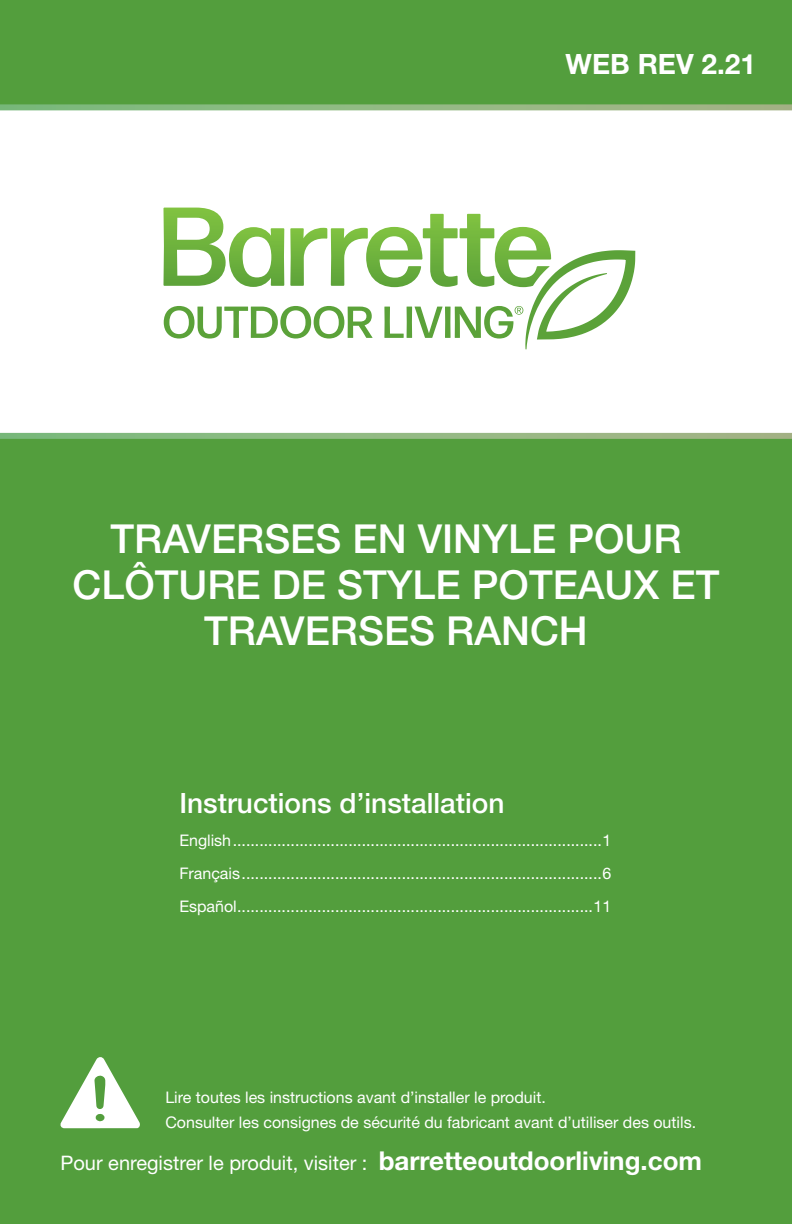
<style>
.page{position:relative;width:792px;height:1224px;background:#fff}
.page>*{position:absolute;margin:0;border:0;box-sizing:border-box;transform-origin:0 0}
.Headline{font:500 40px/46px "Helvetica Neue LT Std";color:#fff;text-align:center}
.t1{font:500 28px "Helvetica Neue LT Std";color:#fff}
.t2{font:700 28px "Helvetica Neue LT Std";color:#fff}
.t3{font:20px "Helvetica Neue LT Std";color:#fff}
.Body_Copy{font:16px "Helvetica Neue LT Std";color:#fff}
.s1{font-weight:700;font-size:26px}
</style>
<div class="page">
<div style="left:0;top:0;width:792px;height:104px;background:#539e3d"></div>
<div style="left:0;top:439px;width:792px;height:785px;background:#539e3d"></div>
<svg style="left:163px;top:208px;width:472px;height:141px"></svg>
<svg style="left:0;top:433px;width:792px;height:6px;background:#8fb780"></svg>
<svg style="left:0;top:104px;width:792px;height:6px;background:#8cb67d"></svg>
<svg style="left:60px;top:1057px;width:80px;height:71px"></svg>
<p class="t2" style="left:566px;top:47px;width:192px">WEB REV 2.21</p>
<p class="Headline" style="left:73px;top:515px;width:648px">TRAVERSES EN VINYLE POUR<br>CLÔTURE DE STYLE POTEAUX ET<br>TRAVERSES RANCH</p>
<p class="t1" style="left:179px;top:787px;width:327px">Instructions d’installation</p>
<p class="Body_Copy" style="left:179px;top:831px;width:433px">English...................................................................................1</p>
<p class="Body_Copy" style="left:179px;top:864px;width:433px">Français.................................................................................6</p>
<p class="Body_Copy" style="left:179px;top:897px;width:433px">Español................................................................................11</p>
<p class="Body_Copy" style="left:165px;top:1088px;width:382px">Lire toutes les instructions avant d’installer le produit.</p>
<p class="Body_Copy" style="left:165px;top:1113px;width:532px">Consulter les consignes de sécurité du fabricant avant d’utiliser des outils.</p>
<p class="t3" style="left:60px;top:1151px;width:643px">Pour enregistrer le produit, visiter : <span class="s1">barretteoutdoorliving.com</span></p>
</div>
